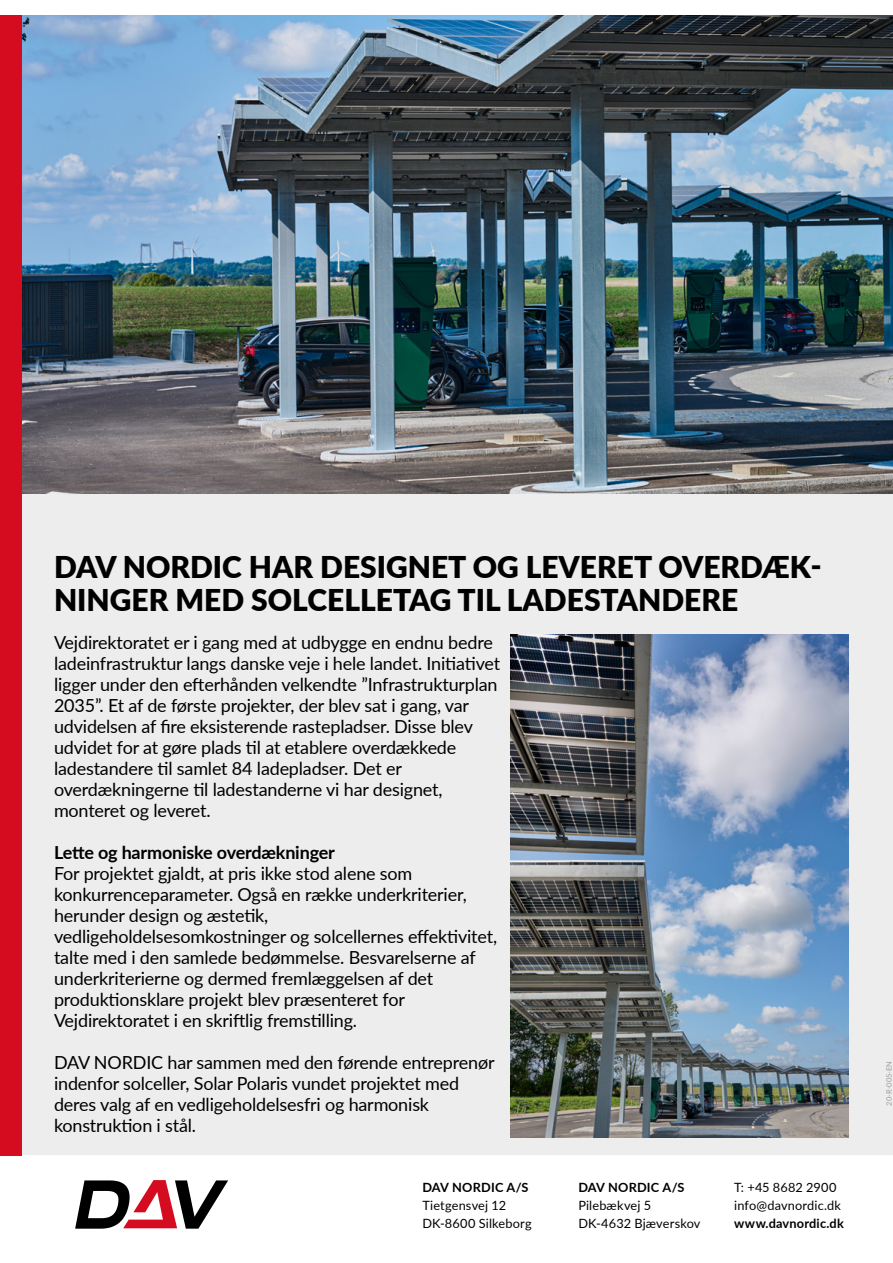
<style>
.page{position:relative;width:893px;height:1263px;background:#fff}
.page>*{position:absolute;margin:0;border:0;box-sizing:border-box;transform-origin:0 0}
.t1{font:900 30px/33px "Lato";color:#000}
.t2{font:18px/21px "Lato";letter-spacing:-.01em;color:#000}
.t3{font:700 18px "Lato";letter-spacing:-.01em;color:#000}
.t4{font:12.75px/18px "Lato";letter-spacing:.01em;color:#000}
.t5{font:700 12.75px "Lato";letter-spacing:.015em;color:#000}
.t6{font:7.5px "Lato";color:#9d9d9c}
</style>
<div class="page">
<svg style="left:75px;top:1180px;width:153px;height:49px"></svg>
<div style="left:22px;top:493px;width:871px;height:662px;background:#ededed"></div>
<img style="left:22px;top:15px;width:871px;height:478px">
<div style="left:0;top:15px;width:22px;height:1141px;background:#d50c1f"></div>
<img style="left:510px;top:635px;width:339px;height:502px">
<h1 class="t1" style="left:54px;top:549px;width:769px">DAV NORDIC HAR DESIGNET OG LEVERET OVERDÆK-<br>NINGER MED SOLCELLETAG TIL LADESTANDERE</h1>
<p class="t2" style="left:54px;top:631px;width:448px">Vejdirektoratet er i gang med at udbygge en endnu bedre ladeinfrastruktur langs danske veje i hele landet. Initiativet ligger under den efterhånden velkendte ”Infrastrukturplan 2035”. Et af de første projekter, der blev sat i gang, var udvidelsen af fire eksisterende rastepladser. Disse blev udvidet for at gøre plads til at etablere overdækkede ladestandere til samlet 84 ladepladser. Det er overdækningerne til ladestanderne vi har designet, monteret og leveret.</p>
<p class="t3" style="left:54px;top:839px;width:282px">Lette og harmoniske overdækninger</p>
<p class="t2" style="left:54px;top:862px;width:445px">For projektet gjaldt, at pris ikke stod alene som konkurrenceparameter. Også en række underkriterier, herunder design og æstetik, vedligeholdelsesomkostninger og solcellernes effektivitet, talte med i den samlede bedømmelse. Besvarelserne af underkriterierne og dermed fremlæggelsen af det produktionsklare projekt blev præsenteret for Vejdirektoratet i en skriftlig fremstilling.</p>
<p class="t2" style="left:54px;top:1051px;width:442px">DAV NORDIC har sammen med den førende entreprenør indenfor solceller, Solar Polaris vundet projektet med deres valg af en vedligeholdelsesfri og harmonisk konstruktion i stål.</p>
<p class="t5" style="left:422px;top:1178px;width:108px">DAV NORDIC A/S</p>
<p class="t4" style="left:422px;top:1195px;width:111px">Tietgensvej 12<br>DK-8600 Silkeborg</p>
<p class="t5" style="left:578px;top:1178px;width:108px">DAV NORDIC A/S</p>
<p class="t4" style="left:578px;top:1195px;width:124px">Pilebækvej 5<br>DK-4632 Bjæverskov</p>
<p class="t4" style="left:734px;top:1177px;width:108px">T: +45 8682 2900 info@davnordic.dk</p>
<p class="t5" style="left:734px;top:1214px;width:111px">www.davnordic.dk</p>
<p class="t6" style="left:884px;top:1106px;width:46px;rotate:-90deg">20-R-005-EN</p>
</div>
